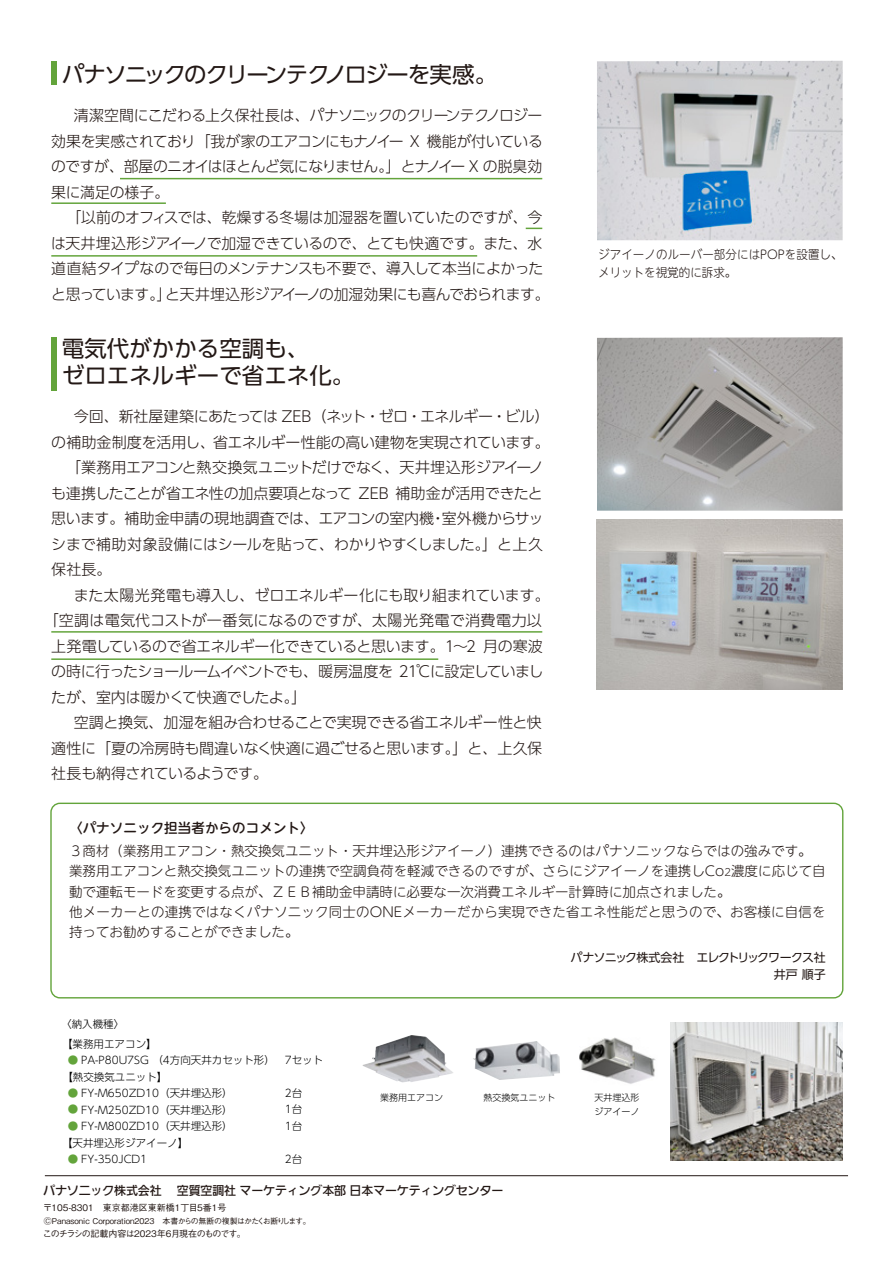
<style>
.page{position:relative;width:893px;height:1263px;background:#fff}
.page>*{position:absolute;margin:0;border:0;box-sizing:border-box;transform-origin:0 0}
.t1{font:22.5px/27px "UD Shin Go Pr 6";color:#231815}
.t2{font:22.5px "UD Shin Go Pr 6";letter-spacing:-.075em;color:#231815}
.t3{font:300 15px/25.5px "UD Shin Go Pr 6";letter-spacing:-.025em;color:#231815;text-align:justify}
.t4{font:300 15px "UD Shin Go Pr 6";letter-spacing:-.05em;color:#231815}
.t5{font:300 15px "UD Shin Go Pr 6";letter-spacing:.015em;color:#231815}
.t6{font:300 13.5px/20.2px "UD Shin M Go Pr 6";color:#231815}
.t7{font:500 13.5px "UD Shin M Go Pr 6";letter-spacing:.005em;color:#231815}
.t8{font:300 12.15px/18px "UD Shin M Go Pr 6";letter-spacing:.005em;color:#231815;scale:.95 1}
.t9{font:12px "PUD Go Dp M";letter-spacing:-.015em;color:#231815}
.t10{font:12px/16.5px "UD Shin Go Pr 6";letter-spacing:-.07em;color:#231815;text-align:right}
.t11{font:300 10.5px/16.5px "UD Shin Go Pr 6";color:#000}
.t12{font:500 9px "Gothic BBB Pr 6";letter-spacing:-.065em;color:#231815}
.t13{font:300 9px/13.5px "UD Shin Go Pr 6";color:#000}
.t14{font:500 9px "Gothic BBB Pr 6";color:#231815}
.t15{font:500 7.95px "Gothic BBB Pr 6";color:#231815}
.s1{font-size:10.2px}
.s2{color:#63a43b}
</style>
<div class="page">
<svg style="left:526px;top:228px;width:16px;height:1px"></svg>
<hr style="left:51px;top:202px;width:115px;height:2px;background:#63a43b">
<hr style="left:120px;top:178px;width:422px;height:1px;background:#63a43b">
<hr style="left:51px;top:631px;width:491px;height:2px;background:#63a43b">
<hr style="left:51px;top:658px;width:387px;height:2px;background:#63a43b">
<hr style="left:51px;top:255px;width:426px;height:2px;background:#63a43b">
<div style="left:51px;top:62px;width:6px;height:23px;background:#63a43b"></div>
<div style="left:51px;top:337px;width:6px;height:54px;background:#63a43b"></div>
<div style="left:50px;top:803px;width:793px;height:195px;border:1px solid #63a43b;border-radius:9px"></div>
<img style="left:597px;top:337px;width:246px;height:174px">
<img style="left:597px;top:61px;width:246px;height:179px">
<img style="left:670px;top:1023px;width:173px;height:137px">
<img style="left:597px;top:519px;width:246px;height:171px">
<img style="left:363px;top:1035px;width:56px;height:47px">
<img style="left:579px;top:1037px;width:77px;height:47px">
<img style="left:473px;top:1041px;width:87px;height:39px">
<hr style="left:45px;top:1175px;width:803px;height:1px;background:#231815">
<h1 class="t2" style="left:62px;top:56px;width:437px">パナソニックのクリーンテクノロジーを実感。</h1>
<p class="t3" style="left:51px;top:102px;width:493px;text-indent:22px">清潔空間にこだわる上久保社長は、パナソニックのクリーンテクノロジー効果を実感されており「我が家のエアコンにもナノイー X 機能が付いているのですが、部屋のニオイはほとんど気になりません。」とナノイー X の脱臭効果に満足の様子。</p>
<p class="t3" style="left:51px;top:204px;width:500px;text-align:center">「以前のオフィスでは、乾燥する冬場は加湿器を置いていたのですが、今<br>は天井埋込形ジアイーノで加湿できているので、とても快適です。また、水道直結タイプなので毎日のメンテナンスも不要で、導入して本当によかったと思っています。」と天井埋込形ジアイーノの加湿効果にも喜んでおられます。</p>
<h1 class="t1" style="left:62px;top:334px;width:294px">電気代がかかる空調も、<br>ゼロエネルギーで省エネ化。</h1>
<p class="t3" style="left:74px;top:403px;width:477px">今回、新社屋建築にあたっては ZEB（ネット・ゼロ・エネルギー・ビル）</p>
<p class="t3" style="left:51px;top:428px;width:500px">の補助金制度を活用し、省エネルギー性能の高い建物を実現されています。</p>
<p class="t3" style="left:66px;top:454px;width:479px">「業務用エアコンと熱交換気ユニットだけでなく、天井埋込形ジアイーノ</p>
<p class="t3" style="left:51px;top:479px;width:493px">も連携したことが省エネ性の加点要項となって ZEB 補助金が活用できたと</p>
<p class="t3" style="left:51px;top:505px;width:494px">思います。補助金申請の現地調査では、エアコンの室内機・室外機からサッ</p>
<p class="t3" style="left:51px;top:530px;width:493px">シまで補助対象設備にはシールを貼って、わかりやすくしました。」と上久</p>
<p class="t3" style="left:51px;top:556px;width:62px">保社長。</p>
<p class="t3" style="left:74px;top:581px;width:477px">また太陽光発電も導入し、ゼロエネルギー化にも取り組まれています。</p>
<p class="t5" style="left:44px;top:608px;width:500px">「空調は電気代コストが一番気になるのですが、太陽光発電で消費電力以</p>
<p class="t3" style="left:51px;top:632px;width:493px">上発電しているので省エネルギー化できていると思います。1～2 月の寒波</p>
<p class="t4" style="left:51px;top:659px;width:494px">の時に行ったショールームイベントでも、暖房温度を 21℃に設定していまし</p>
<p class="t3" style="left:51px;top:683px;width:257px">たが、室内は暖かくて快適でしたよ。」</p>
<p class="t3" style="left:74px;top:709px;width:470px">空調と換気、加湿を組み合わせることで実現できる省エネルギー性と快</p>
<p class="t3" style="left:51px;top:734px;width:492px">適性に「夏の冷房時も間違いなく快適に過ごせると思います。」と、上久保</p>
<p class="t3" style="left:51px;top:760px;width:218px">社長も納得されているようです。</p>
<p class="t8" style="left:598px;top:244px;width:259px">ジアイーノのルーバー部分にはPOPを設置し、メリットを視覚的に訴求。</p>
<p class="t7" style="left:69px;top:816px;width:246px">〈パナソニック担当者からのコメント〉</p>
<p class="t6" style="left:69px;top:840px;width:758px">３商材（業務用エアコン・熱交換気ユニット・天井埋込形ジアイーノ）連携できるのはパナソニックならではの強みです。業務用エアコンと熱交換気ユニットの連携で空調負荷を軽減できるのですが、さらにジアイーノを連携しCo<span class="s1">2</span>濃度に応じて自動で運転モードを変更する点が、ＺＥＢ補助金申請時に必要な一次消費エネルギー計算時に加点されました。<br>他メーカーとの連携ではなくパナソニック同士のONEメーカーだから実現できた省エネ性能だと思うので、お客様に自信を持ってお勧めすることができました。</p>
<p class="t10" style="left:570px;top:949px;width:257px">パナソニック株式会社　エレクトリックワークス社井戸 順子</p>
<p class="t11" style="left:61px;top:1014px;width:97px;line-height:19.6px">〈納入機種〉<br>【業務用エアコン】</p>
<p class="t11" style="left:62px;top:1051px;width:214px;text-indent:5px"><span class="s2">●</span> PA-P80U7SG （4方向天井カセット形）【熱交換気ユニット】</p>
<p class="t11" style="left:68px;top:1084px;width:166px"><span class="s2">●</span> FY-M650ZD10（天井埋込形）</p>
<p class="t11" style="left:68px;top:1101px;width:166px"><span class="s2">●</span> FY-M250ZD10（天井埋込形）</p>
<p class="t11" style="left:62px;top:1117px;width:172px;text-indent:6px"><span class="s2">●</span> FY-M800ZD10（天井埋込形）【天井埋込形ジアイーノ】</p>
<p class="t11" style="left:68px;top:1150px;width:81px"><span class="s2">●</span> FY-350JCD1</p>
<p class="t11" style="left:285px;top:1051px;width:40px">7セット</p>
<p class="t11" style="left:285px;top:1084px;width:19px;text-align:justify">2台1台1台</p>
<p class="t11" style="left:285px;top:1150px;width:19px">2台</p>
<p class="t13" style="left:380px;top:1091px;width:64px">業務用エアコン</p>
<p class="t13" style="left:484px;top:1091px;width:73px">熱交換気ユニット</p>
<p class="t13" style="left:594px;top:1091px;width:46px">天井埋込形ジアイーノ</p>
<p class="t9" style="left:43px;top:1181px;width:462px">パナソニック株式会社　 空質空調社 マーケティング本部 日本マーケティングセンター</p>
<p class="t14" style="left:43px;top:1201px;width:185px">〒105-8301　東京都港区東新橋1丁目5番1号</p>
<p class="t15" style="left:44px;top:1215px;width:268px">ⒸPanasonic Corporation2023　本書からの無断の複製はかたくお断りします。</p>
<p class="t12" style="left:43px;top:1226px;width:204px">このチラシの記載内容は2023年6月現在のものです。</p>
</div>
